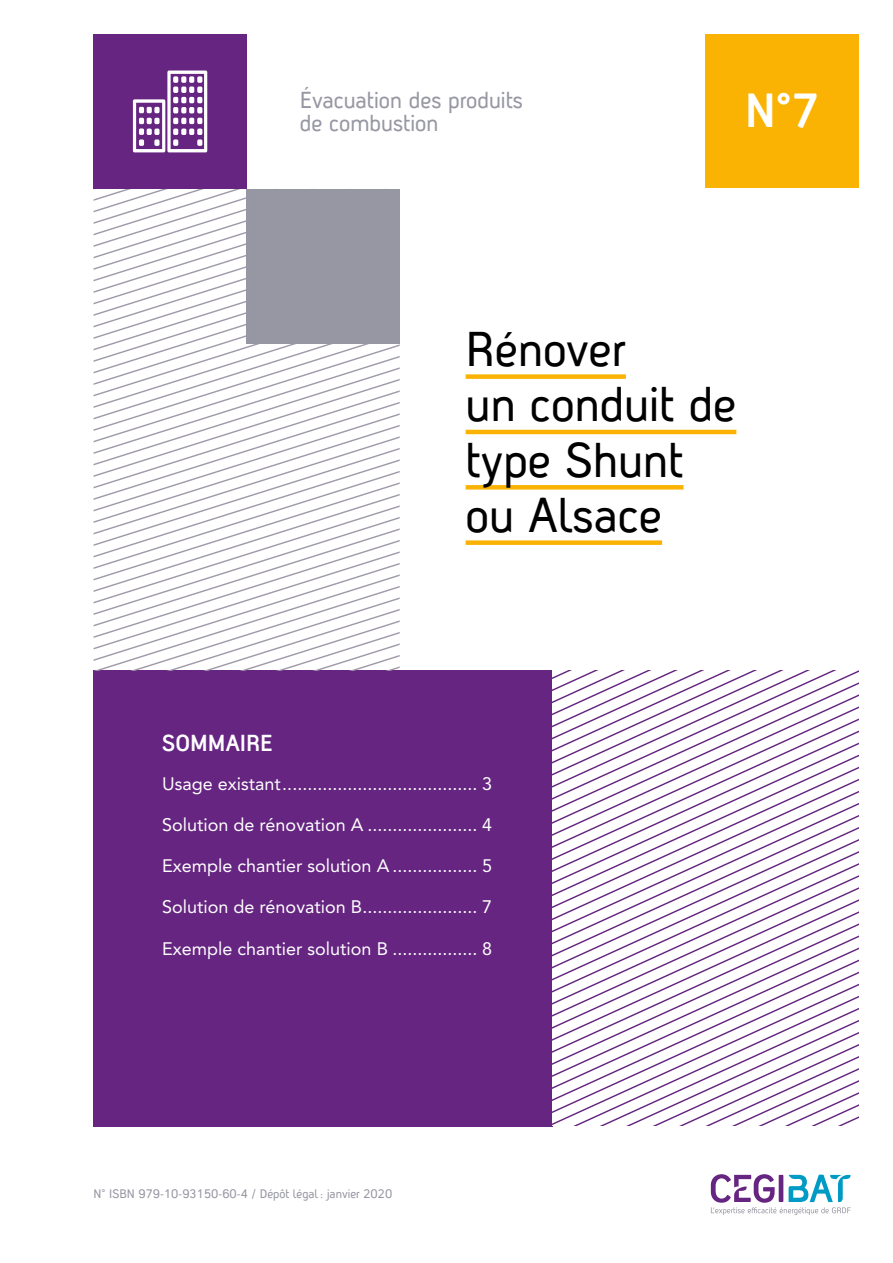
<style>
.page{position:relative;width:893px;height:1263px;background:#fff}
.page>*{position:absolute;margin:0;border:0;box-sizing:border-box;transform-origin:0 0}
.t1{font:47.4px/55.3px "Antagometrica BT";color:#000}
.t2{font:700 46.5px "Antagometrica BT";color:#fff}
.t3{font:22.5px/22.5px "Antagometrica BT";color:#9797a3}
.t4{font:700 22.5px "Antagometrica BT";color:#fff}
.t5{font:18px "Avenir LT Std";color:#fff}
.t6{font:12px "Antagometrica BT";color:#9797a3}
</style>
<div class="page">
<svg style="left:711px;top:1174px;width:139px;height:41px"></svg>
<div style="left:94px;top:671px;width:459px;height:456px;background:#652581"></div>
<div style="left:706px;top:34px;width:153px;height:153px;background:#fab303"></div>
<svg style="left:94px;top:189px;width:153px;height:59px"></svg>
<svg style="left:94px;top:248px;width:153px;height:63px"></svg>
<svg style="left:94px;top:311px;width:306px;height:63px"></svg>
<svg style="left:94px;top:374px;width:306px;height:62px"></svg>
<svg style="left:94px;top:436px;width:306px;height:235px"></svg>
<div style="left:247px;top:189px;width:153px;height:155px;background:#9797a3"></div>
<div style="left:94px;top:34px;width:153px;height:155px;background:#652581"></div>
<svg style="left:553px;top:678px;width:306px;height:60px"></svg>
<svg style="left:553px;top:738px;width:306px;height:60px"></svg>
<svg style="left:553px;top:798px;width:306px;height:60px"></svg>
<svg style="left:553px;top:858px;width:306px;height:268px"></svg>
<svg style="left:133px;top:71px;width:74px;height:81px"></svg>
<div style="left:466px;top:374px;width:160px;height:5px;background:#fab303"></div>
<hr style="left:466px;top:430px;width:270px;height:4px;background:#fab303">
<div style="left:466px;top:485px;width:217px;height:5px;background:#fab303"></div>
<div style="left:466px;top:540px;width:196px;height:5px;background:#fab303"></div>
<p class="t3" style="left:300px;top:89px;width:225px">Évacuation des produits de combustion</p>
<h2 class="t2" style="left:745px;top:82px;width:77px">N°7</h2>
<h1 class="t1" style="left:466px;top:321px;width:272px">Rénover<br>un conduit de type Shunt ou Alsace</h1>
<p class="t4" style="left:162px;top:730px;width:112px">SOMMAIRE</p>
<p class="t5" style="left:162px;top:773px;width:331px">Usage existant....................................... 3</p>
<p class="t5" style="left:162px;top:814px;width:331px">Solution de rénovation A ...................... 4</p>
<p class="t5" style="left:162px;top:855px;width:331px">Exemple chantier solution A ................. 5</p>
<p class="t5" style="left:162px;top:897px;width:331px">Solution de rénovation B....................... 7</p>
<p class="t5" style="left:162px;top:938px;width:331px">Exemple chantier solution B ................. 8</p>
<p class="t6" style="left:94px;top:1186px;width:300px">N° ISBN 979-10-93150-60-4 / Dépôt légal: janvier 2020</p>
</div>
